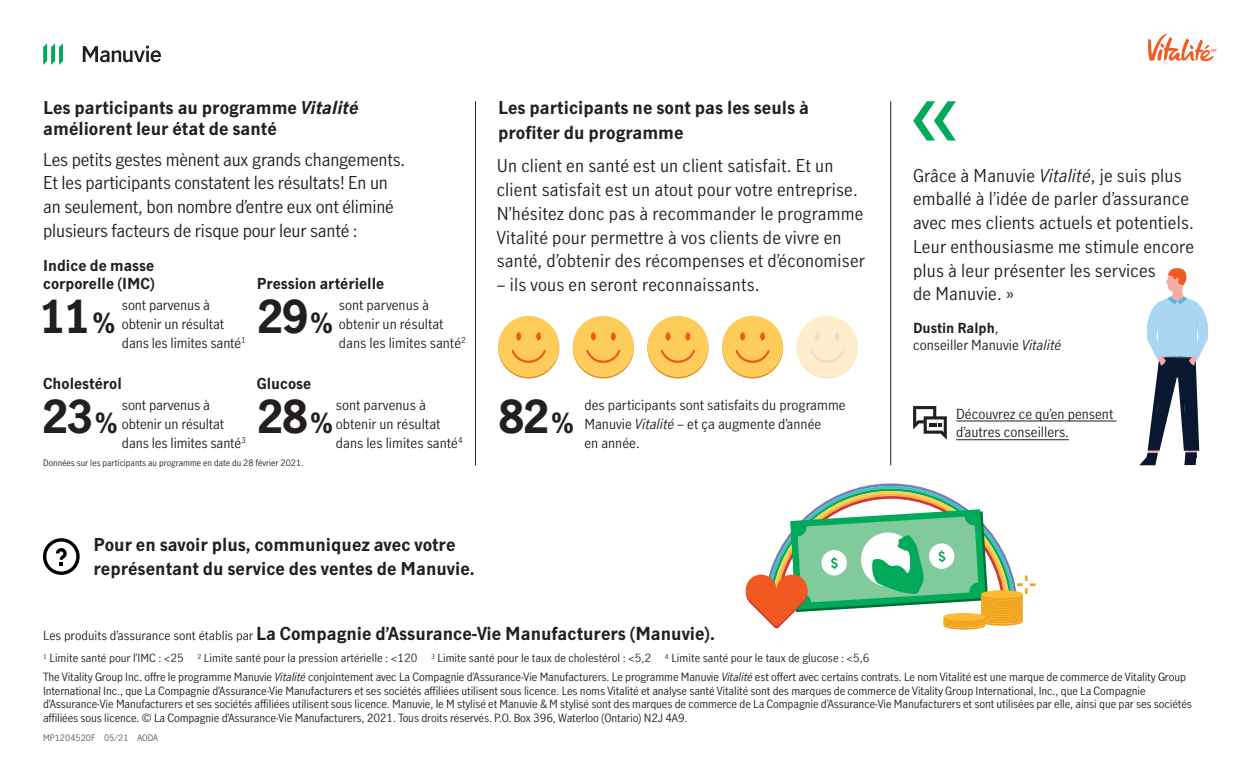
<style>
.page{position:relative;width:1260px;height:765px;background:#fff}
.page>*{position:absolute;margin:0;border:0;box-sizing:border-box;transform-origin:0 0}
.Headline_3_-_30_5_36{font:700 45px "Manulife JH Sans Optimized";letter-spacing:-.04em;color:#231f20}
.Body_-_9_13_5{font:17.5px/23.8px "Manulife JH Sans Optimized";letter-spacing:.01em;color:#231f20}
.Body_-_9_13_5-2{font:17.5px/23.8px "Manulife JH Sans Optimized";letter-spacing:-.01em;color:#231f20}
.H2___Headline_7__hea{font:700 17.5px/21px "Manulife JH Sans Optimized";color:#231f20}
.Body_-_9_13_5-3{font:700 17.5px "Manulife JH Sans Test 4 2";color:#231f20}
.Headline_7_-_16_19{font:700 17.5px/23.8px "Manulife JH Sans Optimized";color:#231f20}
.t1{font:700 15px/18px "Manulife JH Sans Optimized";color:#231f20}
.Body_-_9_13_5-4{font:13.75px/18.8px "Manulife JH Sans Optimized";color:#231f20}
.Caption_-_7_8_5{font:11.25px/13.8px "Manulife JH Sans Optimized";letter-spacing:-.01em;color:#231f20}
.Caption_-_7_8_5-2{font:11.25px "Manulife JH Sans Test 4 2";color:#231f20}
.Caption_-_7_8_5-3{font:8.75px "Manulife JH Sans Optimized";color:#231f20}
.Job_code_date_-_7_10{font:8.75px "Manulife JH Sans Optimized";color:#57585a}
.s1{font-style:italic}
.s2{font-size:27.5px}
.s3{font-weight:700}
.s4{font-weight:400;font-size:12.5px}
</style>
<div class="page">
<svg style="left:43px;top:43px;width:20px;height:22px"></svg>
<svg style="left:83px;top:45px;width:78px;height:17px"></svg>
<svg style="left:1148px;top:34px;width:69px;height:27px"></svg>
<hr style="left:956px;top:421px;width:160px;height:1px;background:#231f20">
<hr style="left:956px;top:439px;width:113px;height:1px;background:#231f20">
<svg style="left:498px;top:317px;width:61px;height:62px"></svg>
<div style="left:498px;top:316px;width:61px;height:61px;background:#fecc5b;border-radius:50%"></div>
<svg style="left:516px;top:333px;width:5px;height:7px"></svg>
<svg style="left:536px;top:333px;width:5px;height:7px"></svg>
<svg style="left:511px;top:349px;width:35px;height:15px"></svg>
<svg style="left:573px;top:317px;width:61px;height:62px"></svg>
<div style="left:573px;top:316px;width:61px;height:61px;background:#fecc5b;border-radius:50%"></div>
<svg style="left:591px;top:333px;width:5px;height:7px"></svg>
<svg style="left:611px;top:333px;width:5px;height:7px"></svg>
<svg style="left:586px;top:349px;width:35px;height:15px"></svg>
<svg style="left:647px;top:317px;width:62px;height:62px"></svg>
<div style="left:647px;top:316px;width:62px;height:61px;background:#fecc5b;border-radius:50%"></div>
<svg style="left:666px;top:332px;width:4px;height:8px"></svg>
<svg style="left:686px;top:332px;width:4px;height:8px"></svg>
<svg style="left:661px;top:350px;width:34px;height:14px"></svg>
<svg style="left:722px;top:317px;width:61px;height:62px"></svg>
<div style="left:722px;top:316px;width:61px;height:61px;background:#fecc5b;border-radius:50%"></div>
<svg style="left:740px;top:333px;width:5px;height:7px"></svg>
<svg style="left:760px;top:333px;width:5px;height:7px"></svg>
<svg style="left:735px;top:349px;width:35px;height:15px"></svg>
<svg style="left:797px;top:317px;width:61px;height:62px"></svg>
<div style="left:797px;top:316px;width:61px;height:61px;background:#feedcc;border-radius:50%"></div>
<div style="left:815px;top:332px;width:5px;height:8px;background:#fbe2c9;border-radius:50%"></div>
<div style="left:835px;top:332px;width:5px;height:8px;background:#fbe3c9;border-radius:50%"></div>
<svg style="left:815px;top:333px;width:4px;height:7px"></svg>
<svg style="left:835px;top:333px;width:4px;height:7px"></svg>
<svg style="left:810px;top:350px;width:34px;height:13px"></svg>
<svg style="left:1139px;top:268px;width:69px;height:197px"></svg>
<hr style="left:891px;top:101px;width:1px;height:364px;background:#231f20">
<hr style="left:475px;top:101px;width:1px;height:364px;background:#231f20">
<svg style="left:913px;top:406px;width:34px;height:34px"></svg>
<svg style="left:913px;top:101px;width:43px;height:40px"></svg>
<svg style="left:746px;top:483px;width:289px;height:147px"></svg>
<svg style="left:43px;top:538px;width:37px;height:37px"></svg>
<h2 class="H2___Headline_7__hea" style="left:43px;top:97px;width:317px">Les participants au programme <span class="s1">Vitalité </span>améliorent leur état de santé</h2>
<p class="Body_-_9_13_5-2" style="left:43px;top:147px;width:364px">Les petits gestes mènent aux grands changements.<br>Et les participants constatent les résultats! En un an seulement, bon nombre d’entre eux ont éliminé plusieurs facteurs de risque pour leur santé :</p>
<h3 class="t1" style="left:43px;top:255px;width:113px">Indice de masse corporelle (IMC)</h3>
<p class="Headline_3_-_30_5_36" style="left:39px;top:286px;width:77px">11<span class="s2">%</span></p>
<p class="Body_-_9_13_5-4" style="left:122px;top:295px;width:126px">sont parvenus à obtenir un résultat dans les limites santé<sup>1</sup></p>
<h3 class="t1" style="left:257px;top:273px;width:129px">Pression artérielle</h3>
<p class="Headline_3_-_30_5_36" style="left:257px;top:286px;width:77px">29<span class="s2">%</span></p>
<p class="Body_-_9_13_5-4" style="left:339px;top:295px;width:129px">sont parvenus à obtenir un résultat dans les limites santé<sup>2</sup></p>
<h3 class="t1" style="left:43px;top:374px;width:80px">Cholestérol</h3>
<p class="Headline_3_-_30_5_36" style="left:42px;top:386px;width:77px">23<span class="s2">%</span></p>
<p class="Body_-_9_13_5-4" style="left:122px;top:395px;width:126px">sont parvenus à obtenir un résultat dans les limites santé<sup>3</sup></p>
<h3 class="t1" style="left:257px;top:374px;width:56px">Glucose</h3>
<p class="Headline_3_-_30_5_36" style="left:257px;top:386px;width:77px">28<span class="s2">%</span></p>
<p class="Body_-_9_13_5-4" style="left:336px;top:395px;width:129px">sont parvenus à obtenir un résultat dans les limites santé<sup>4</sup></p>
<p class="Caption_-_7_8_5-3" style="left:43px;top:457px;width:262px">Données sur les participants au programme en date du 28 février 2021.</p>
<h2 class="H2___Headline_7__hea" style="left:498px;top:95px;width:312px;line-height:25px">Les participants ne sont pas les seuls à profiter du programme</h2>
<p class="Body_-_9_13_5" style="left:497px;top:153px;width:370px">Un client en santé est un client satisfait. Et un client satisfait est un atout pour votre entreprise.<br>N’hésitez donc pas à recommander le programme Vitalité pour permettre à vos clients de vivre en santé, d’obtenir des récompenses et d’économiser</p>
<p class="Body_-_9_13_5" style="left:497px;top:272px;width:264px">– ils vous en seront reconnaissants.</p>
<p class="Headline_3_-_30_5_36" style="left:498px;top:386px;width:77px">82<span class="s2">%</span></p>
<p class="Body_-_9_13_5-4" style="left:584px;top:395px;width:263px">des participants sont satisfaits du programme<br>Manuvie <span class="s1">Vitalité</span> – et ça augmente d’année<br>en année.</p>
<p class="Headline_7_-_16_19" style="left:94px;top:532px;width:383px">Pour en savoir plus, communiquez avec votre représentant du service des ventes de Manuvie.</p>
<p class="Body_-_9_13_5" style="left:913px;top:163px;width:283px">Grâce à Manuvie <span class="s1">Vitalité</span>, je suis plus emballé à l’idée de parler d’assurance avec mes clients actuels et potentiels.<br>Leur enthousiasme me stimule encore plus à leur présenter les services<br>de Manuvie. »</p>
<p class="Body_-_9_13_5-4" style="left:913px;top:319px;width:150px;line-height:17.5px"><span class="s3">Dustin Ralph</span>,<br>conseiller Manuvie <span class="s1">Vitalité</span></p>
<p class="Body_-_9_13_5-4" style="left:956px;top:404px;width:159px">Découvrez ce qu’en pensent d’autres conseillers.</p>
<p class="Body_-_9_13_5-3" style="left:43px;top:621px;width:673px"><span class="s4">Les produits d’assurance sont établis par</span> La Compagnie d’Assurance-Vie Manufacturers (Manuvie).</p>
<p class="Caption_-_7_8_5-2" style="left:43px;top:651px;width:142px"><sup>1</sup> Limite santé pour l’IMC : &lt;25</p>
<p class="Caption_-_7_8_5-2" style="left:198px;top:651px;width:221px"><sup>2</sup> Limite santé pour la pression artérielle : &lt;120</p>
<p class="Caption_-_7_8_5-2" style="left:431px;top:651px;width:222px"><sup>3</sup> Limite santé pour le taux de cholestérol : &lt;5,2</p>
<p class="Caption_-_7_8_5-2" style="left:665px;top:651px;width:206px"><sup>4</sup> Limite santé pour le taux de glucose : &lt;5,6</p>
<p class="Caption_-_7_8_5" style="left:43px;top:669px;width:1150px">The Vitality Group Inc. offre le programme Manuvie <span class="s1">Vitalité</span> conjointement avec La Compagnie d’Assurance-Vie Manufacturers. Le programme Manuvie <span class="s1">Vitalité</span> est offert avec certains contrats. Le nom Vitalité est une marque de commerce de Vitality Group International Inc., que La Compagnie d’Assurance-Vie Manufacturers et ses sociétés affiliées utilisent sous licence. Les noms Vitalité et analyse santé Vitalité sont des marques de commerce de Vitality Group International, Inc., que La Compagnie d’Assurance-Vie Manufacturers et ses sociétés affiliées utilisent sous licence. Manuvie, le M stylisé et Manuvie &amp; M stylisé sont des marques de commerce de La Compagnie d’Assurance-Vie Manufacturers et sont utilisées par elle, ainsi que par ses sociétés affiliées sous licence. © La Compagnie d’Assurance-Vie Manufacturers, 2021. Tous droits réservés. P.O. Box 396, Waterloo (Ontario) N2J 4A9.</p>
<p class="Job_code_date_-_7_10" style="left:43px;top:732px;width:117px">MP1204520F 05/21 AODA</p>
</div>
